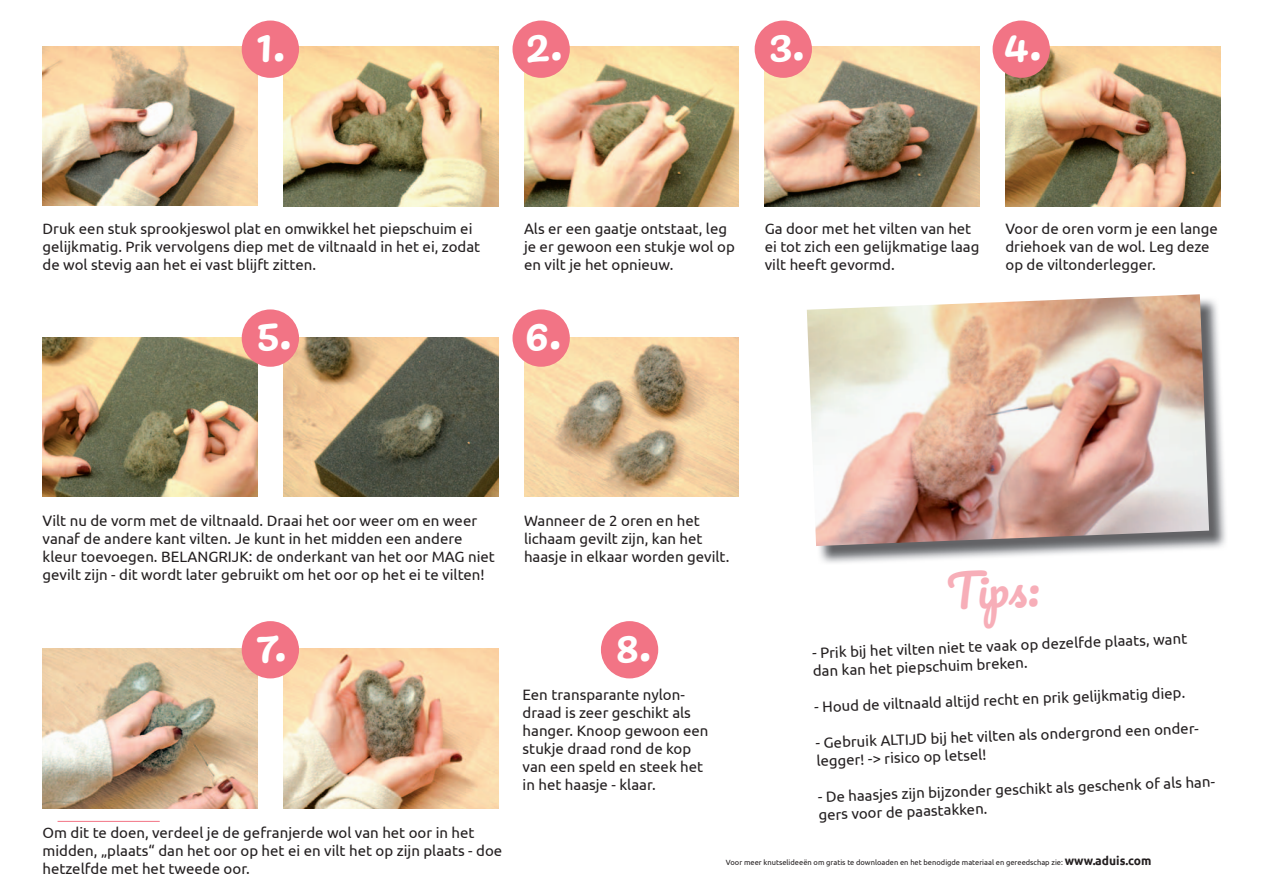
<style>
.page{position:relative;width:1263px;height:893px;background:#fff}
.page>*{position:absolute;margin:0;border:0;box-sizing:border-box;transform-origin:0 0}
.t1{font:45.45px "Pacifico";color:#f7aeb8}
.t2{font:15px/18px "Ubuntu";color:#231f20}
.t3{font:7.5px "Ubuntu";color:#231f20}
.s1{font-weight:700;font-size:12px}
</style>
<div class="page">
<hr style="left:58px;top:821px;width:102px;height:1px;background:#f27485">
<svg style="left:1067px;top:46px;width:43px;height:1px"></svg>
<img style="left:283px;top:337px;width:215px;height:160px">
<img style="left:524px;top:337px;width:215px;height:160px">
<img style="left:43px;top:47px;width:214px;height:159px">
<img style="left:283px;top:47px;width:215px;height:159px">
<img style="left:524px;top:47px;width:215px;height:159px">
<img style="left:765px;top:47px;width:215px;height:159px">
<img style="left:43px;top:649px;width:214px;height:159px">
<img style="left:1005px;top:47px;width:215px;height:159px">
<img style="left:283px;top:649px;width:215px;height:159px">
<img style="left:43px;top:337px;width:214px;height:159px">
<img style="left:819px;top:299px;width:407px;height:264px">
<img style="left:807px;top:294px;width:402px;height:252px">
<div style="left:242px;top:21px;width:57px;height:57px;background:#f27485;border-radius:50%"></div>
<div style="left:242px;top:309px;width:57px;height:58px;background:#f27485;border-radius:50%"></div>
<div style="left:512px;top:21px;width:58px;height:57px;background:#f27485;border-radius:50%"></div>
<div style="left:755px;top:21px;width:57px;height:57px;background:#f27485;border-radius:50%"></div>
<div style="left:992px;top:21px;width:58px;height:57px;background:#f27485;border-radius:50%"></div>
<div style="left:512px;top:309px;width:58px;height:58px;background:#f27485;border-radius:50%"></div>
<div style="left:242px;top:621px;width:57px;height:57px;background:#f27485;border-radius:50%"></div>
<div style="left:601px;top:621px;width:57px;height:57px;background:#f27485;border-radius:50%"></div>
<p class="t2" style="left:43px;top:219px;width:439px">Druk een stuk sprookjeswol plat en omwikkel het piepschuim ei gelijkmatig. Prik vervolgens diep met de viltnaald in het ei, zodat de wol stevig aan het ei vast blijft zitten.</p>
<p class="t2" style="left:524px;top:219px;width:212px">Als er een gaatje ontstaat, leg je er gewoon een stukje wol op en vilt je het opnieuw.</p>
<p class="t2" style="left:765px;top:219px;width:216px">Ga door met het vilten van het ei tot zich een gelijkmatige laag vilt heeft gevormd.</p>
<p class="t2" style="left:1005px;top:219px;width:214px">Voor de oren vorm je een lange driehoek van de wol. Leg deze op de viltonderlegger.</p>
<p class="t2" style="left:43px;top:511px;width:454px">Vilt nu de vorm met de viltnaald. Draai het oor weer om en weer vanaf de andere kant vilten. Je kunt in het midden een andere kleur toevoegen. BELANGRIJK: de onderkant van het oor MAG niet gevilt zijn - dit wordt later gebruikt om het oor op het ei te vilten!</p>
<p class="t2" style="left:43px;top:823px;width:461px">Om dit te doen, verdeel je de gefranjerde wol van het oor in het midden, „plaats“ dan het oor op het ei en vilt het op zijn plaats - doe hetzelfde met het tweede oor.</p>
<p class="t2" style="left:524px;top:511px;width:207px">Wanneer de 2 oren en het lichaam gevilt zijn, kan het haasje in elkaar worden gevilt.</p>
<p class="t2" style="left:523px;top:685px;width:187px">Een transparante nylon&shy;draad is zeer geschikt als hanger. Knoop gewoon een stukje draad rond de kop van een speld en steek het in het haasje - klaar.</p>
<h1 class="t1" style="left:946px;top:567px;width:94px;rotate:-2deg">Tips:</h1>
<p class="t2" style="left:812px;top:643px;width:377px;rotate:-2deg">- Prik bij het vilten niet te vaak op dezelfde plaats, want dan kan het piepschuim breken.</p>
<p class="t2" style="left:814px;top:697px;width:373px;rotate:-2deg">- Houd de viltnaald altijd recht en prik gelijkmatig diep.</p>
<p class="t2" style="left:815px;top:733px;width:388px;line-height:18.5px;rotate:-2deg">- Gebruik ALTIJD bij het vilten als ondergrond een onder&shy;legger! -&gt; risico op letsel!</p>
<p class="t2" style="left:817px;top:786px;width:402px;line-height:18.5px;rotate:-2deg">- De haasjes zijn bijzonder geschikt als geschenk of als han&shy;gers voor de paastakken.</p>
<p class="t3" style="left:726px;top:858px;width:427px">Voor meer knutselideeën om gratis te downloaden en het benodigde materiaal en gereedschap zie: <span class="s1">www.aduis.com</span></p>
</div>
